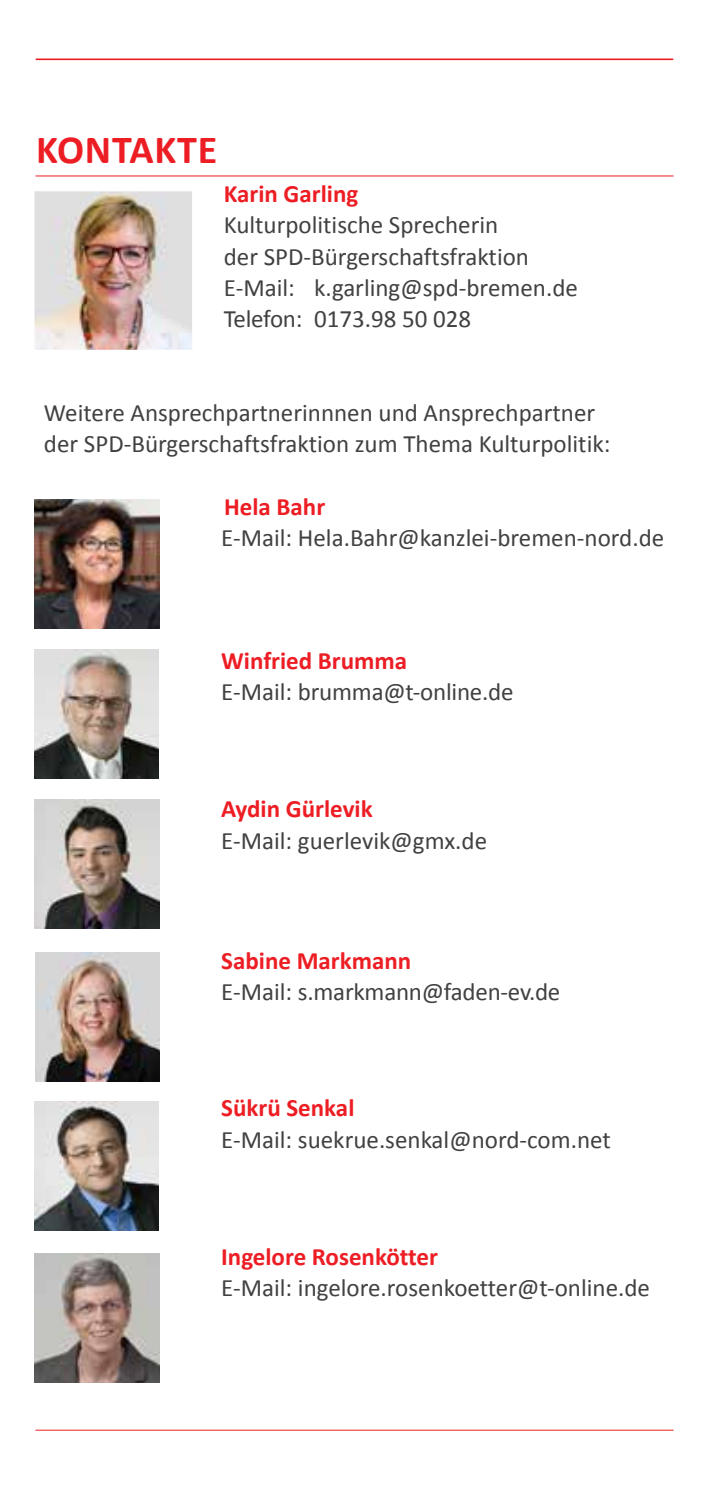
<style>
.page{position:relative;width:709px;height:1489px;background:#fff}
.page>*{position:absolute;margin:0;border:0;box-sizing:border-box;transform-origin:0 0}
.t1{font:700 40px "Calibri";letter-spacing:.02em;color:#ed1d24}
.t2{font:25px/31.2px "Calibri";color:#414042}
.t3{font:700 25px "Calibri";color:#ed1d24}
</style>
<div class="page">
<img style="left:35px;top:952px;width:125px;height:129px">
<img style="left:35px;top:191px;width:157px;height:159px">
<img style="left:35px;top:499px;width:124px;height:129px">
<img style="left:34px;top:649px;width:125px;height:129px">
<img style="left:35px;top:799px;width:124px;height:129px">
<img style="left:35px;top:1253px;width:124px;height:129px">
<img style="left:34px;top:1101px;width:125px;height:129px">
<hr style="left:36px;top:58px;width:636px;height:2px;background:#ed1d24">
<hr style="left:36px;top:175px;width:637px;height:1px;background:#ed1d24">
<hr style="left:36px;top:1429px;width:637px;height:1px;background:#ed1d24">
<h1 class="t1" style="left:36px;top:124px;width:182px">Kontakte</h1>
<p class="t3" style="left:224px;top:178px;width:136px">Karin Garling</p>
<p class="t2" style="left:224px;top:209px;width:355px">Kulturpolitische Sprecherin<br>der SPD-Bürgerschaftsfraktion<br>E-Mail: k.garling@spd-bremen.de<br>Telefon: 0173.98 50 028</p>
<p class="t2" style="left:44px;top:397px;width:568px">Weitere Ansprechpartnerinnnen und Ansprechpartner der SPD-Bürgerschaftsfraktion zum Thema Kulturpolitik:</p>
<p class="t3" style="left:221px;top:490px;width:105px">Hela Bahr</p>
<p class="t2" style="left:221px;top:522px;width:444px">E-Mail: Hela.Bahr@kanzlei-bremen-nord.de</p>
<p class="t3" style="left:221px;top:644px;width:187px">Winfried Brumma</p>
<p class="t2" style="left:221px;top:676px;width:294px">E-Mail: brumma@t-online.de</p>
<p class="t3" style="left:221px;top:793px;width:153px">Aydin Gürlevik</p>
<p class="t2" style="left:221px;top:824px;width:267px">E-Mail: guerlevik@gmx.de</p>
<p class="t3" style="left:221px;top:944px;width:191px">Sabine Markmann</p>
<p class="t2" style="left:221px;top:976px;width:341px">E-Mail: s.markmann@faden-ev.de</p>
<p class="t3" style="left:221px;top:1091px;width:135px">Sükrü Senkal</p>
<p class="t2" style="left:221px;top:1123px;width:391px">E-Mail: suekrue.senkal@nord-com.net</p>
<p class="t3" style="left:221px;top:1240px;width:218px">I ngelore Rosenkötter</p>
<p class="t2" style="left:221px;top:1272px;width:430px">E-Mail: ingelore.rosenkoetter@t-online.de</p>
</div>
